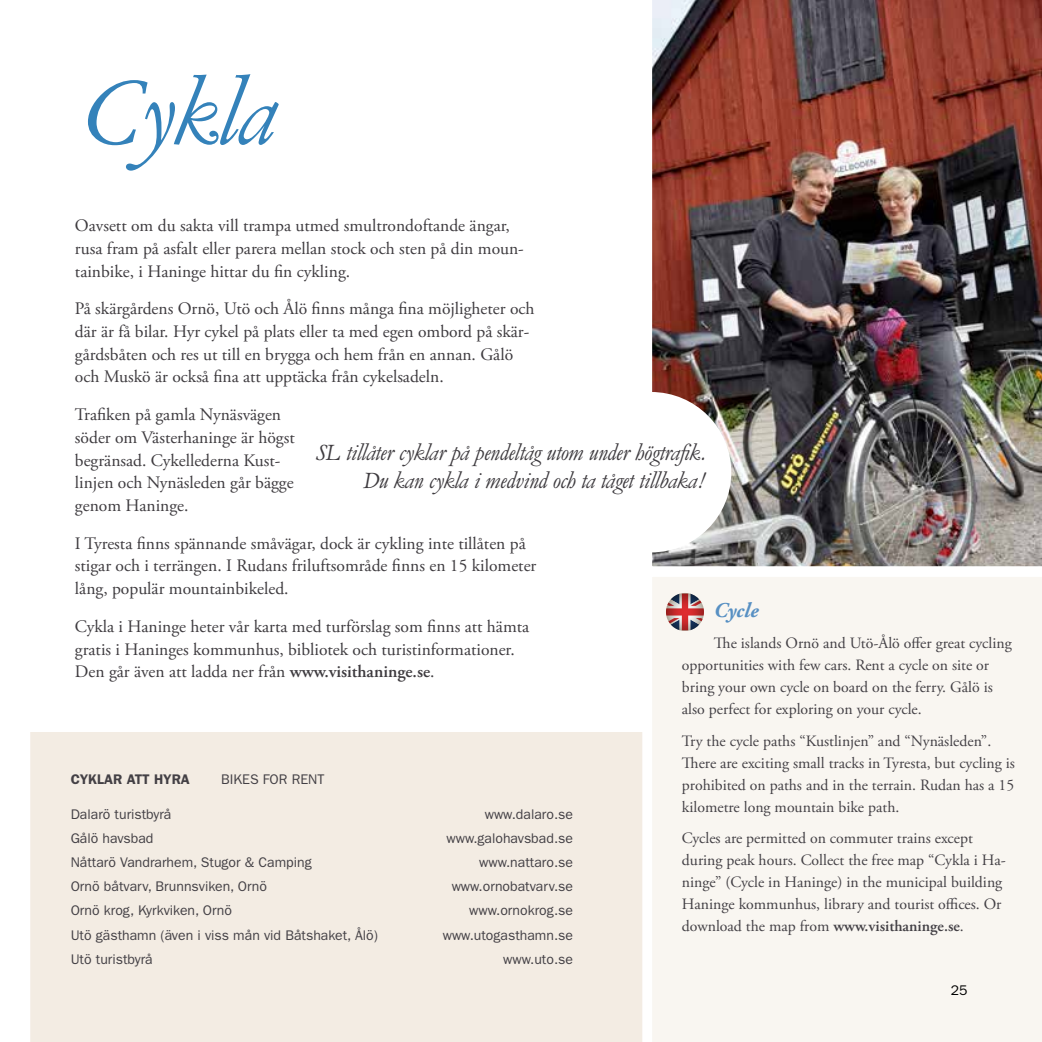
<style>
.page{position:relative;width:1042px;height:1042px;background:#fff}
.page>*{position:absolute;margin:0;border:0;box-sizing:border-box;transform-origin:0 0}
.t1{font:94.5px "Garamond Elegant FS";color:#3482ba}
.t2{font:22.75px/28px "Garamond Elegant FS";color:#3e3b3f;text-align:right}
.t3{font:italic 700 21px "Adobe Garamond Pro";color:#5890c3}
.t4{font:17.5px/22.8px "Adobe Garamond Pro";color:#3e3b3f}
.t5{font:15.75px/21.9px "Adobe Garamond Pro";color:#434045}
.t6{font:14px "ITC Franklin Gothic Std";color:#434045}
.t7{font:600 14px "ITC Franklin Gothic Std";color:#434045}
.t8{font:14px "ITC Franklin Gothic Std";color:#000}
.s1{font-weight:600}
</style>
<div class="page">
<img style="left:652px;top:0;width:390px;height:567px">
<div style="left:652px;top:577px;width:390px;height:465px;background:#f9f6f1"></div>
<div style="left:30px;top:732px;width:612px;height:310px;background:#f3ece3"></div>
<svg style="left:666px;top:593px;width:38px;height:37px"></svg>
<div style="left:575px;top:396px;width:152px;height:152px;background:#fff;border-radius:50%"></div>
<div style="left:571px;top:392px;width:160px;height:160px;border:9px solid #fff;border-radius:50%"></div>
<h1 class="t1" style="left:74px;top:62px;width:197px">Cykla</h1>
<p class="t4" style="left:75px;top:215px;width:450px">Oavsett om du sakta vill trampa utmed smultrondoftande ängar, rusa fram på asfalt eller parera mellan stock och sten på din moun&shy;tainbike, i Haninge hittar du fin cykling.</p>
<p class="t4" style="left:75px;top:298px;width:461px">På skärgårdens Ornö, Utö och Ålö finns många fina möjligheter och där är få bilar. Hyr cykel på plats eller ta med egen ombord på skär&shy;gårdsbåten och res ut till en brygga och hem från en annan. Gålö och Muskö är också fina att upptäcka från cykelsadeln.</p>
<p class="t4" style="left:75px;top:404px;width:221px">Trafiken på gamla Nynäsvägen söder om Västerhaninge är högst begränsad. Cykellederna Kust&shy;linjen och Nynäsleden går bägge genom Haninge.</p>
<p class="t4" style="left:75px;top:532px;width:463px">I Tyresta finns spännande småvägar, dock är cykling inte tillåten på stigar och i terrängen. I Rudans friluftsområde finns en 15 kilometer lång, populär mountainbikeled.</p>
<p class="t4" style="left:75px;top:615px;width:456px">Cykla i Haninge heter vår karta med turförslag som finns att hämta gratis i Haninges kommunhus, bibliotek och turistinformationer.<br>Den går även att ladda ner från <span class="s1">www.visithaninge.se</span>.</p>
<h2 class="t2" style="left:314px;top:439px;width:391px">SL tillåter cyklar på pendeltåg utom under högtrafik.<br>Du kan cykla i medvind och ta tåget tillbaka!</h2>
<p class="t3" style="left:714px;top:598px;width:46px">Cycle</p>
<p class="t5" style="left:682px;top:633px;width:331px;text-indent:32px">The islands Ornö and Utö-Ålö offer great cycling opportunities with few cars. Rent a cycle on site or bring your own cycle on board on the ferry. Gålö is also perfect for exploring on your cycle.</p>
<p class="t5" style="left:682px;top:730px;width:334px">Try the cycle paths “Kustlinjen” and “Nynäsleden”.<br>There are exciting small tracks in Tyresta, but cycling is prohibited on paths and in the terrain. Rudan has a 15 kilometre long mountain bike path.</p>
<p class="t5" style="left:682px;top:828px;width:325px">Cycles are permitted on commuter trains except during peak hours. Collect the free map “Cykla i Ha&shy;ninge” (Cycle in Haninge) in the municipal building Haninge kommunhus, library and tourist offices. Or download the map from <span class="s1">www.visithaninge.se</span>.</p>
<p class="t7" style="left:71px;top:771px;width:121px">CYKLAR ATT HYRA</p>
<p class="t6" style="left:221px;top:771px;width:105px">BIKES FOR RENT</p>
<p class="t6" style="left:71px;top:806px;width:102px">Dalarö turistbyrå</p>
<p class="t6" style="left:485px;top:806px;width:90px">www.dalaro.se</p>
<p class="t6" style="left:71px;top:830px;width:84px">Gålö havsbad</p>
<p class="t6" style="left:446px;top:830px;width:128px">www.galohavsbad.se</p>
<p class="t6" style="left:71px;top:854px;width:243px">Nåttarö Vandrarhem, Stugor &amp; Camping</p>
<p class="t6" style="left:479px;top:854px;width:95px">www.nattaro.se</p>
<p class="t6" style="left:71px;top:878px;width:198px">Ornö båtvarv, Brunnsviken, Ornö</p>
<p class="t6" style="left:452px;top:878px;width:123px">www.ornobatvarv.se</p>
<p class="t6" style="left:71px;top:902px;width:163px">Ornö krog, Kyrkviken, Ornö</p>
<p class="t6" style="left:469px;top:902px;width:105px">www.ornokrog.se</p>
<p class="t6" style="left:71px;top:927px;width:309px">Utö gästhamn (även i viss mån vid Båtshaket, Ålö)</p>
<p class="t6" style="left:443px;top:927px;width:132px">www.utogasthamn.se</p>
<p class="t6" style="left:71px;top:951px;width:84px">Utö turistbyrå</p>
<p class="t6" style="left:503px;top:951px;width:71px">www.uto.se</p>
<p class="t8" style="left:951px;top:981px;width:18px">25</p>
</div>
